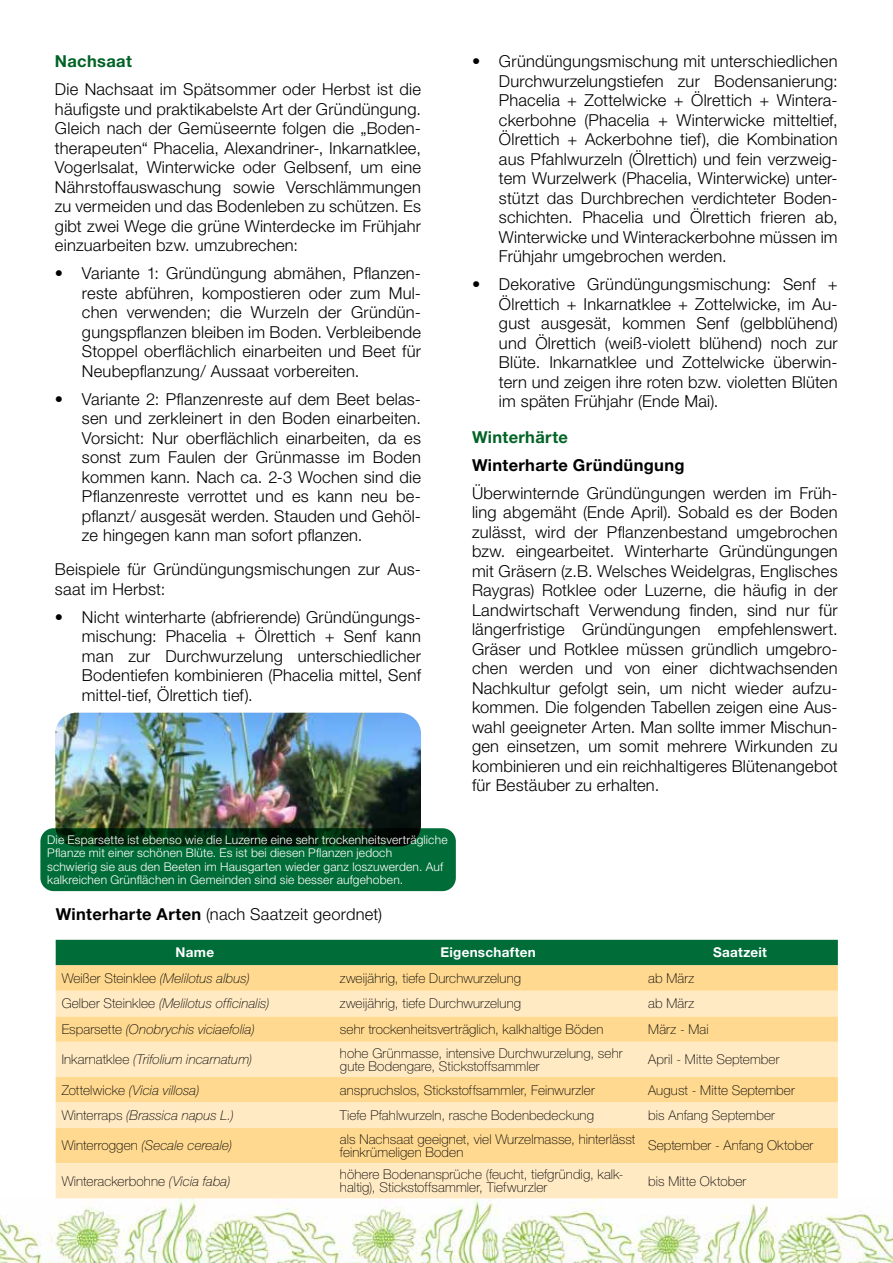
<style>
.page{position:relative;width:893px;height:1263px;background:#fff}
.page>*{position:absolute;margin:0;border:0;box-sizing:border-box;transform-origin:0 0}
.t1{font:300 16.5px/19.5px "Helvetica Neue LT Pro";letter-spacing:.015em;color:#000;text-align:justify}
.t2{font:700 16.5px "Helvetica Neue LT Pro";letter-spacing:.02em;color:#000}
.t3{font:700 16.5px "Helvetica Neue LT Pro";letter-spacing:.02em;color:#006225}
.t4{font:100 13.5px/13.5px "Helvetica Neue LT Pro";letter-spacing:.01em;color:#000}
.t5{font:italic 100 13.5px "Helvetica Neue LT Pro";letter-spacing:.01em;color:#000}
.t6{font:700 13.5px "Helvetica Neue LT Pro";letter-spacing:.02em;color:#fff}
.t7{font:300 12px/13.5px "Helvetica Neue LT Pro";letter-spacing:.015em;color:#fff}
.s1{font-weight:700}
.s2{font-style:normal}
.s3{font-style:italic}
</style>
<div class="page">
<img style="left:0;top:1198px;width:893px;height:65px">
<div style="left:56px;top:940px;width:782px;height:25px;background:#006d38"></div>
<svg style="left:56px;top:965px;width:782px;height:26px;background:#fdd991"></svg>
<svg style="left:56px;top:991px;width:782px;height:207px;background:#ffe3ae"></svg>
<img style="left:55px;top:713px;width:366px;height:115px">
<svg style="left:40px;top:828px;width:416px;height:63px;background:#005b2d"></svg>
<p class="t3" style="left:55px;top:51px;width:78px">Nachsaat</p>
<p class="t1" style="left:55px;top:79px;width:368px">Die Nachsaat im Spätsommer oder Herbst ist die häufigste und praktikabelste Art der Gründüngung.<br>Gleich nach der Gemüseernte folgen die „Boden&shy;therapeuten“ Phacelia, Alexandriner-, Inkarnatklee, Vogerlsalat, Winterwicke oder Gelbsenf, um eine Nährstoffauswaschung sowie Verschlämmungen zu vermeiden und das Bodenleben zu schützen. Es gibt zwei Wege die grüne Winterdecke im Frühjahr einzuarbeiten bzw. umzubrechen:</p>
<p class="t1" style="left:82px;top:263px;width:341px;text-indent:-27px">• Variante 1: Gründüngung abmähen, Pflanzen&shy;reste abführen, kompostieren oder zum Mul&shy;chen verwenden; die Wurzeln der Gründün&shy;gungspflanzen bleiben im Boden. Verbleibende Stoppel oberflächlich einarbeiten und Beet für Neubepflanzung/ Aussaat vorbereiten.</p>
<p class="t1" style="left:82px;top:389px;width:341px;text-indent:-27px">• Variante 2: Pflanzenreste auf dem Beet belas&shy;sen und zerkleinert in den Boden einarbeiten.<br>Vorsicht: Nur oberflächlich einarbeiten, da es sonst zum Faulen der Grünmasse im Boden kommen kann. Nach ca. 2-3 Wochen sind die Pflanzenreste verrottet und es kann neu be&shy;pflanzt/ ausgesät werden. Stauden und Gehöl&shy;ze hingegen kann man sofort pflanzen.</p>
<p class="t1" style="left:55px;top:559px;width:367px">Beispiele für Gründüngungsmischungen zur Aus&shy;saat im Herbst:</p>
<p class="t1" style="left:82px;top:607px;width:341px;text-indent:-27px">• Nicht winterharte (abfrierende) Gründüngungs&shy;mischung: Phacelia + Ölrettich + Senf kann man zur Durchwurzelung unterschiedlicher Bodentiefen kombinieren (Phacelia mittel, Senf mittel-tief, Ölrettich tief).</p>
<p class="t7" style="left:47px;top:832px;width:402px">Die Esparsette ist ebenso wie die Luzerne eine sehr trockenheitsverträgliche Pflanze mit einer schönen Blüte. Es ist bei diesen Pflanzen jedoch<br>schwierig sie aus den Beeten im Hausgarten wieder ganz loszuwerden. Auf kalkreichen Grünflächen in Gemeinden sind sie besser aufgehoben.</p>
<p class="t1" style="left:56px;top:904px;width:328px"><span class="s1">Winterharte Arten</span> (nach Saatzeit geordnet)</p>
<p class="t1" style="left:499px;top:51px;width:340px;text-indent:-27px">• Gründüngungsmischung mit unterschiedlichen Durchwurzelungstiefen zur Bodensanierung:<br>Phacelia + Zottelwicke + Ölrettich + Wintera&shy;ckerbohne (Phacelia + Winterwicke mitteltief, Ölrettich + Ackerbohne tief), die Kombination aus Pfahlwurzeln (Ölrettich) und fein verzweig&shy;tem Wurzelwerk (Phacelia, Winterwicke) unter&shy;stützt das Durchbrechen verdichteter Boden&shy;schichten. Phacelia und Ölrettich frieren ab, Winterwicke und Winterackerbohne müssen im Frühjahr umgebrochen werden.</p>
<p class="t1" style="left:499px;top:274px;width:340px;text-indent:-27px">• Dekorative Gründüngungsmischung: Senf + Ölrettich + Inkarnatklee + Zottelwicke, im Au&shy;gust ausgesät, kommen Senf (gelbblühend) und Ölrettich (weiß-violett blühend) noch zur Blüte. Inkarnatklee und Zottelwicke überwin&shy;tern und zeigen ihre roten bzw. violetten Blüten im späten Frühjahr (Ende Mai).</p>
<p class="t3" style="left:472px;top:427px;width:98px">Winterhärte</p>
<p class="t2" style="left:472px;top:455px;width:214px">Winterharte Gründüngung</p>
<p class="t1" style="left:472px;top:483px;width:367px">Überwinternde Gründüngungen werden im Früh&shy;ling abgemäht (Ende April). Sobald es der Boden zulässt, wird der Pflanzenbestand umgebrochen bzw. eingearbeitet. Winterharte Gründüngungen mit Gräsern (z.B. Welsches Weidelgras, Englisches Raygras) Rotklee oder Luzerne, die häufig in der Landwirtschaft Verwendung finden, sind nur für längerfristige Gründüngungen empfehlenswert.<br>Gräser und Rotklee müssen gründlich umgebro&shy;chen werden und von einer dichtwachsenden Nachkultur gefolgt sein, um nicht wieder aufzu&shy;kommen. Die folgenden Tabellen zeigen eine Aus&shy;wahl geeigneter Arten. Man sollte immer Mischun&shy;gen einsetzen, um somit mehrere Wirkunden zu kombinieren und ein reichhaltigeres Blütenangebot für Bestäuber zu erhalten.</p>
<p class="t6" style="left:176px;top:944px;width:40px">Name</p>
<p class="t6" style="left:440px;top:944px;width:97px">Eigenschaften</p>
<p class="t6" style="left:713px;top:944px;width:55px">Saatzeit</p>
<p class="t5" style="left:62px;top:970px;width:189px"><span class="s2">Weißer Steinklee</span> (Melilotus albus)</p>
<p class="t4" style="left:340px;top:971px;width:183px">zweijährig, tiefe Durchwurzelung</p>
<p class="t4" style="left:648px;top:971px;width:48px">ab März</p>
<p class="t5" style="left:62px;top:996px;width:209px"><span class="s2">Gelber Steinklee</span> (Melilotus officinalis)</p>
<p class="t4" style="left:340px;top:997px;width:183px">zweijährig, tiefe Durchwurzelung</p>
<p class="t4" style="left:648px;top:997px;width:48px">ab März</p>
<p class="t5" style="left:62px;top:1021px;width:194px"><span class="s2">Esparsette</span> (Onobrychis viciaefolia)</p>
<p class="t4" style="left:340px;top:1022px;width:265px">sehr trockenheitsverträglich, kalkhaltige Böden</p>
<p class="t4" style="left:648px;top:1022px;width:62px">März - Mai</p>
<p class="t5" style="left:62px;top:1052px;width:192px"><span class="s2">Inkarnatklee</span> (Trifolium incarnatum)</p>
<p class="t4" style="left:340px;top:1046px;width:284px">hohe Grünmasse, intensive Durchwurzelung, sehr gute Bodengare, Stickstoffsammler</p>
<p class="t4" style="left:648px;top:1053px;width:133px">April - Mitte September</p>
<p class="t5" style="left:62px;top:1082px;width:139px"><span class="s2">Zottelwicke</span> (Vicia villosa)</p>
<p class="t4" style="left:340px;top:1083px;width:256px">anspruchslos, Stickstoffsammler, Feinwurzler</p>
<p class="t4" style="left:648px;top:1083px;width:148px">August - Mitte September</p>
<p class="t5" style="left:62px;top:1107px;width:173px"><span class="s2">Winterraps</span> (Brassica napus L.)</p>
<p class="t4" style="left:340px;top:1108px;width:256px">Tiefe Pfahlwurzeln, rasche Bodenbedeckung</p>
<p class="t4" style="left:648px;top:1108px;width:128px">bis Anfang September</p>
<p class="t5" style="left:62px;top:1138px;width:172px"><span class="s2">Winterroggen</span> (Secale cereale)</p>
<p class="t4" style="left:340px;top:1132px;width:297px">als Nachsaat geeignet, viel Wurzelmasse, hinterlässt feinkrümeligen Boden</p>
<p class="t4" style="left:648px;top:1139px;width:167px">September - Anfang Oktober</p>
<p class="t4" style="left:62px;top:1174px;width:170px">Winterackerbohne <span class="s3">(Vicia faba)</span></p>
<p class="t4" style="left:340px;top:1167px;width:285px">höhere Bodenansprüche (feucht, tiefgründig, kalk&shy;haltig), Stickstoffsammler, Tiefwurzler</p>
<p class="t4" style="left:648px;top:1174px;width:100px">bis Mitte Oktober</p>
</div>
